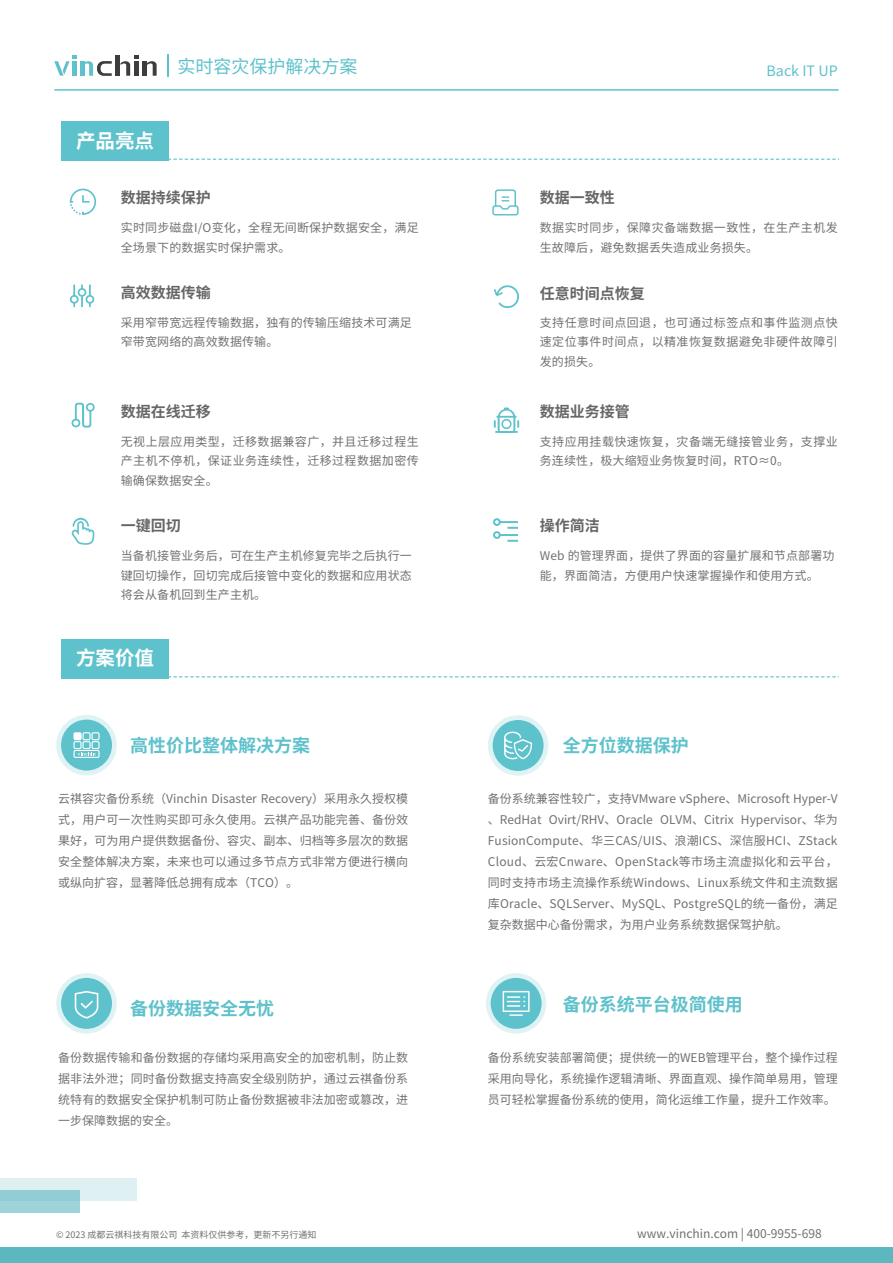
<style>
.page{position:relative;width:893px;height:1263px;background:#fff}
.page>*{position:absolute;margin:0;border:0;box-sizing:border-box;transform-origin:0 0}
.t1{font:700 19.5px "Source Han Sans CN";color:#fff}
.t2{font:700 18px "Source Han Sans CN";color:#5ec1cb}
.t3{font:18px "Source Han Sans CN";color:#5ec2cc}
.t4{font:700 15px "Source Han Sans CN";color:#676666}
.t5{font:14.25px "Source Han Sans CN";color:#5ec2cc}
.t6{font:12px/21px "Source Han Sans CN";letter-spacing:.01em;color:#727171;text-align:justify}
.t7{font:12px/19.5px "Source Han Sans CN";letter-spacing:.035em;color:#727171}
.t8{font:12px "Source Han Sans CN";color:#717071}
.t9{font:9px "Source Han Sans CN";color:#717071}
</style>
<div class="page">
<div style="left:0;top:1247px;width:893px;height:16px;background:#5cb7c1"></div>
<div style="left:0;top:1178px;width:136px;height:23px;background:#dff0f2"></div>
<div style="left:0;top:1190px;width:79px;height:22px;background:#96d0d6"></div>
<hr style="left:81px;top:61px;width:4px;height:15px;background:#5ec1cb">
<svg style="left:54px;top:55px;width:23px;height:21px"></svg>
<hr style="left:116px;top:55px;width:4px;height:21px;background:#3c3d3d">
<svg style="left:121px;top:55px;width:17px;height:21px"></svg>
<hr style="left:142px;top:61px;width:4px;height:15px;background:#3c3d3d">
<svg style="left:147px;top:61px;width:10px;height:15px"></svg>
<svg style="left:85px;top:61px;width:27px;height:15px"></svg>
<hr style="left:167px;top:54px;width:2px;height:23px;background:#5ec2cc">
<hr style="left:54px;top:89px;width:785px;height:2px;background:#5ec2cc">
<div style="left:61px;top:121px;width:107px;height:40px;background:#5ec2cc"></div>
<svg style="left:168px;top:159px;width:671px;height:1px"></svg>
<svg style="left:486px;top:973px;width:60px;height:61px;background:#90d5dc"></svg>
<svg style="left:503px;top:991px;width:27px;height:25px"></svg>
<svg style="left:56px;top:715px;width:61px;height:60px;background:#90d5dc"></svg>
<svg style="left:73px;top:732px;width:27px;height:26px"></svg>
<svg style="left:56px;top:973px;width:61px;height:61px;background:#91d5dc"></svg>
<svg style="left:75px;top:991px;width:23px;height:27px"></svg>
<svg style="left:488px;top:715px;width:60px;height:61px"></svg>
<div style="left:493px;top:720px;width:51px;height:51px;background:#5ec2cc;border-radius:50%"></div>
<svg style="left:504px;top:732px;width:28px;height:27px"></svg>
<div style="left:61px;top:639px;width:107px;height:39px;background:#5ec2cc"></div>
<svg style="left:168px;top:676px;width:671px;height:1px"></svg>
<svg style="left:71px;top:518px;width:23px;height:27px"></svg>
<svg style="left:493px;top:518px;width:25px;height:24px"></svg>
<svg style="left:494px;top:407px;width:25px;height:26px"></svg>
<div style="left:72px;top:419px;width:8px;height:8px;border:2px solid #5ec2cc;border-radius:50%"></div>
<svg style="left:74px;top:402px;width:18px;height:26px"></svg>
<div style="left:86px;top:403px;width:9px;height:9px;border:2px solid #5ec2cc;border-radius:50%"></div>
<svg style="left:494px;top:285px;width:25px;height:23px"></svg>
<svg style="left:70px;top:284px;width:24px;height:23px"></svg>
<svg style="left:492px;top:189px;width:27px;height:27px"></svg>
<svg style="left:70px;top:189px;width:26px;height:26px"></svg>
<h1 class="t1" style="left:76px;top:129px;width:79px">产品亮点</h1>
<h2 class="t3" style="left:177px;top:57px;width:182px">实时容灾保护解决方案</h2>
<p class="t5" style="left:766px;top:63px;width:73px">Back IT UP</p>
<p class="t4" style="left:121px;top:189px;width:91px">数据持续保护</p>
<p class="t6" style="left:121px;top:219px;width:299px;line-height:19.5px">实时同步磁盘I/O变化，全程无间断保护数据安全，满足全场景下的数据实时保护需求。</p>
<p class="t4" style="left:121px;top:284px;width:91px">高效数据传输</p>
<p class="t6" style="left:121px;top:313px;width:293px;line-height:19.5px">采用窄带宽远程传输数据，独有的传输压缩技术可满足窄带宽网络的高效数据传输。</p>
<p class="t4" style="left:121px;top:403px;width:91px">数据在线迁移</p>
<p class="t6" style="left:121px;top:432px;width:299px;line-height:19.5px">无视上层应用类型，迁移数据兼容广，并且迁移过程生产主机不停机，保证业务连续性，迁移过程数据加密传输确保数据安全。</p>
<p class="t4" style="left:121px;top:517px;width:61px">一键回切</p>
<p class="t6" style="left:121px;top:547px;width:293px;line-height:19.5px">当备机接管业务后，可在生产主机修复完毕之后执行一键回切操作，回切完成后接管中变化的数据和应用状态将会从备机回到生产主机。</p>
<h1 class="t1" style="left:76px;top:647px;width:79px">方案价值</h1>
<h2 class="t2" style="left:130px;top:735px;width:181px">高性价比整体解决方案</h2>
<p class="t6" style="left:58px;top:788px;width:352px">云祺容灾备份系统（Vinchin Disaster Recovery）采用永久授权模式，用户可一次性购买即可永久使用。云祺产品功能完善、备份效果好，可为用户提供数据备份、容灾、副本、归档等多层次的数据安全整体解决方案，未来也可以通过多节点方式非常方便进行横向或纵向扩容，显著降低总拥有成本（TCO）。</p>
<h2 class="t2" style="left:130px;top:998px;width:145px">备份数据安全无忧</h2>
<p class="t6" style="left:58px;top:1047px;width:352px">备份数据传输和备份数据的存储均采用高安全的加密机制，防止数据非法外泄；同时备份数据支持高安全级别防护，通过云祺备份系统特有的数据安全保护机制可防止备份数据被非法加密或篡改，进一步保障数据的安全。</p>
<p class="t4" style="left:540px;top:189px;width:76px">数据一致性</p>
<p class="t7" style="left:540px;top:219px;width:299px">数据实时同步，保障灾备端数据一致性，在生产主机发生故障后，避免数据丢失造成业务损失。</p>
<p class="t4" style="left:540px;top:285px;width:106px">任意时间点恢复</p>
<p class="t6" style="left:540px;top:313px;width:299px;line-height:19.5px">支持任意时间点回退，也可通过标签点和事件监测点快速定位事件时间点，以精准恢复数据避免非硬件故障引发的损失。</p>
<p class="t4" style="left:540px;top:403px;width:91px">数据业务接管</p>
<p class="t7" style="left:540px;top:432px;width:299px">支持应用挂载快速恢复，灾备端无缝接管业务，支撑业务连续性，极大缩短业务恢复时间，RTO≈0。</p>
<p class="t4" style="left:540px;top:517px;width:61px">操作简洁</p>
<p class="t6" style="left:540px;top:547px;width:296px;line-height:19.5px">Web 的管理界面，提供了界面的容量扩展和节点部署功能，界面简洁，方便用户快速掌握操作和使用方式。</p>
<h2 class="t2" style="left:563px;top:735px;width:127px">全方位数据保护</h2>
<p class="t6" style="left:488px;top:788px;width:351px">备份系统兼容性较广，支持VMware vSphere、Microsoft Hyper-V、RedHat Ovirt/RHV、Oracle OLVM、Citrix Hypervisor、华为FusionCompute、华三CAS/UIS、浪潮ICS、深信服HCI、ZStack Cloud、云宏Cnware、OpenStack等市场主流虚拟化和云平台，同时支持市场主流操作系统Windows、Linux系统文件和主流数据库Oracle、SQLServer、MySQL、PostgreSQL的统一备份，满足复杂数据中心备份需求，为用户业务系统数据保驾护航。</p>
<h2 class="t2" style="left:563px;top:994px;width:181px">备份系统平台极简使用</h2>
<p class="t6" style="left:488px;top:1047px;width:352px">备份系统安装部署简便；提供统一的WEB管理平台，整个操作过程采用向导化，系统操作逻辑清晰、界面直观、操作简单易用，管理员可轻松掌握备份系统的使用，简化运维工作量，提升工作效率。</p>
<p class="t9" style="left:56px;top:1230px;width:262px">© 2023 成都云祺科技有限公司 本资料仅供参考，更新不另行通知</p>
<p class="t8" style="left:637px;top:1227px;width:186px">www.vinchin.com | 400-9955-698</p>
</div>
